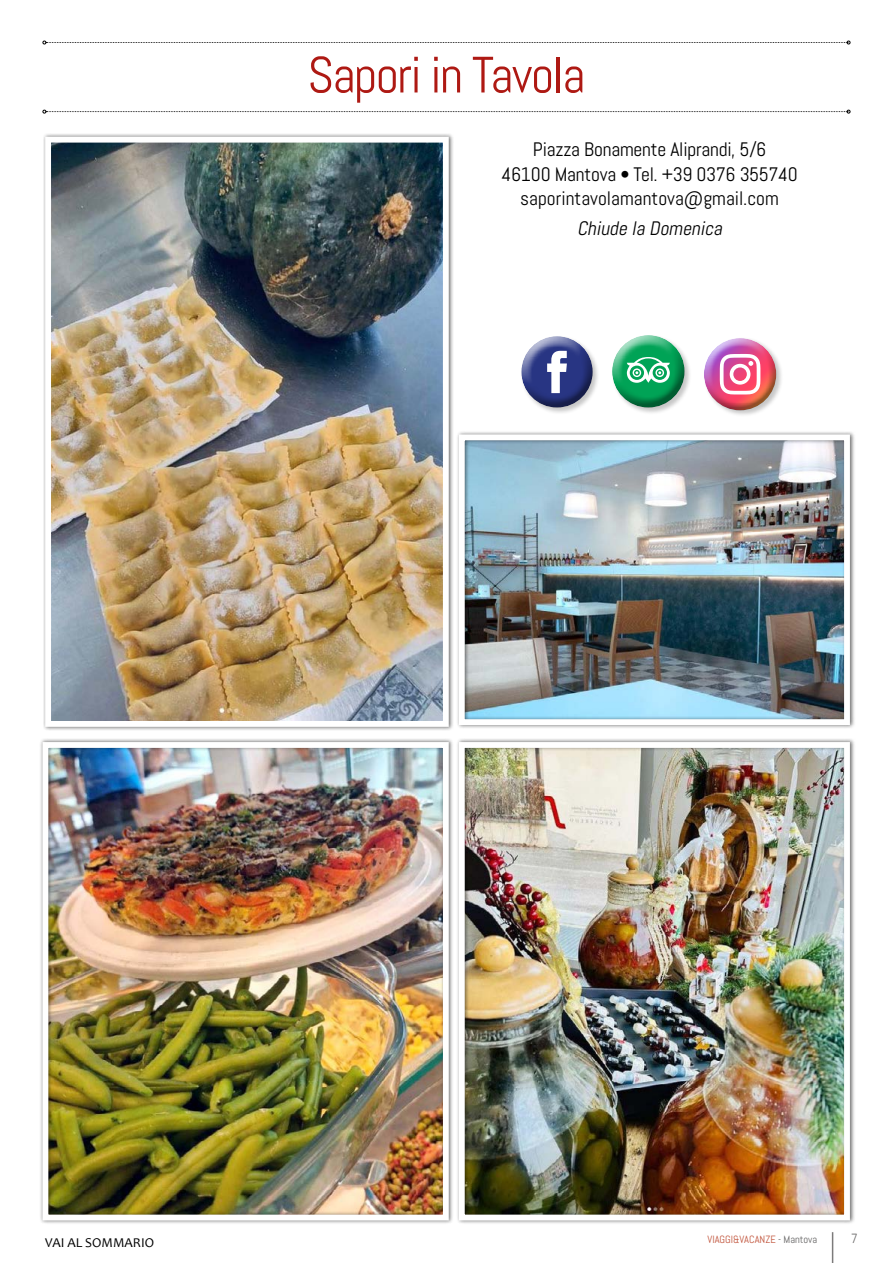
<style>
.page{position:relative;width:893px;height:1263px;background:#fff}
.page>*{position:absolute;margin:0;border:0;box-sizing:border-box;transform-origin:0 0}
.t1{font:51px "Abel";letter-spacing:-.03em;color:#ae1913}
.t2{font:19.5px/25.5px "Abel";letter-spacing:-.01em;color:#000;text-align:center}
.t3{font:italic 19.5px "Abel";color:#000}
.t4{font:300 14.7px "Calibri";color:#646363;scale:.85 1}
.t5{font:13.5px "Candara";color:#000}
.t6{font:10.5px "Abel";color:#c1533a}
.s1{color:#646363}
</style>
<div class="page">
<hr style="left:832px;top:1232px;width:1px;height:31px;background:#7c7b7b">
<svg style="left:43px;top:41px;width:807px;height:3px"></svg>
<svg style="left:43px;top:110px;width:807px;height:3px"></svg>
<div style="left:43px;top:133px;width:411px;height:598px;background:#000;opacity:.59"></div>
<img style="left:52px;top:144px;width:390px;height:576px">
<div style="left:45px;top:137px;width:404px;height:590px;border:6px solid #fff"></div>
<div style="left:456px;top:431px;width:399px;height:298px;background:#000;opacity:.59"></div>
<div style="left:459px;top:434px;width:391px;height:291px;border:6px solid #fff"></div>
<div style="left:40px;top:738px;width:414px;height:486px;background:#000;opacity:.59"></div>
<div style="left:43px;top:742px;width:406px;height:478px;border:6px solid #fff"></div>
<div style="left:601px;top:324px;width:86px;height:71px;background:#fff;opacity:.75"></div>
<div style="left:609px;top:345px;width:86px;height:72px;background:#000;opacity:.44"></div>
<div style="left:456px;top:738px;width:399px;height:486px;background:#000;opacity:.59"></div>
<div style="left:459px;top:742px;width:391px;height:478px;border:6px solid #fff"></div>
<div style="left:696px;top:329px;width:82px;height:67px;background:#fff;opacity:.75"></div>
<div style="left:702px;top:349px;width:83px;height:69px;background:#000;opacity:.44"></div>
<div style="left:510px;top:325px;width:86px;height:70px;background:#fff;opacity:.75"></div>
<div style="left:518px;top:347px;width:86px;height:70px;background:#000;opacity:.44"></div>
<h1 class="t1" style="left:307px;top:43px;width:279px">Sapori in Tavola</h1>
<p class="t2" style="left:501px;top:136px;width:298px">Piazza Bonamente Aliprandi, 5/6<br>46100 Mantova • Tel. +39 0376 355740</p>
<p class="t2" style="left:520px;top:185px;width:260px">saporintavolamantova@gmail.com</p>
<p class="t3" style="left:577px;top:216px;width:151px">Chiude la Domenica</p>
<p class="t5" style="left:45px;top:1234px;width:110px">VAI AL SOMMARIO</p>
<p class="t6" style="left:707px;top:1232px;width:111px">VIAGGI&amp;VACANZE <span class="s1">- Mantova</span></p>
<p class="t4" style="left:851px;top:1229px;width:9px">7</p>
</div>
